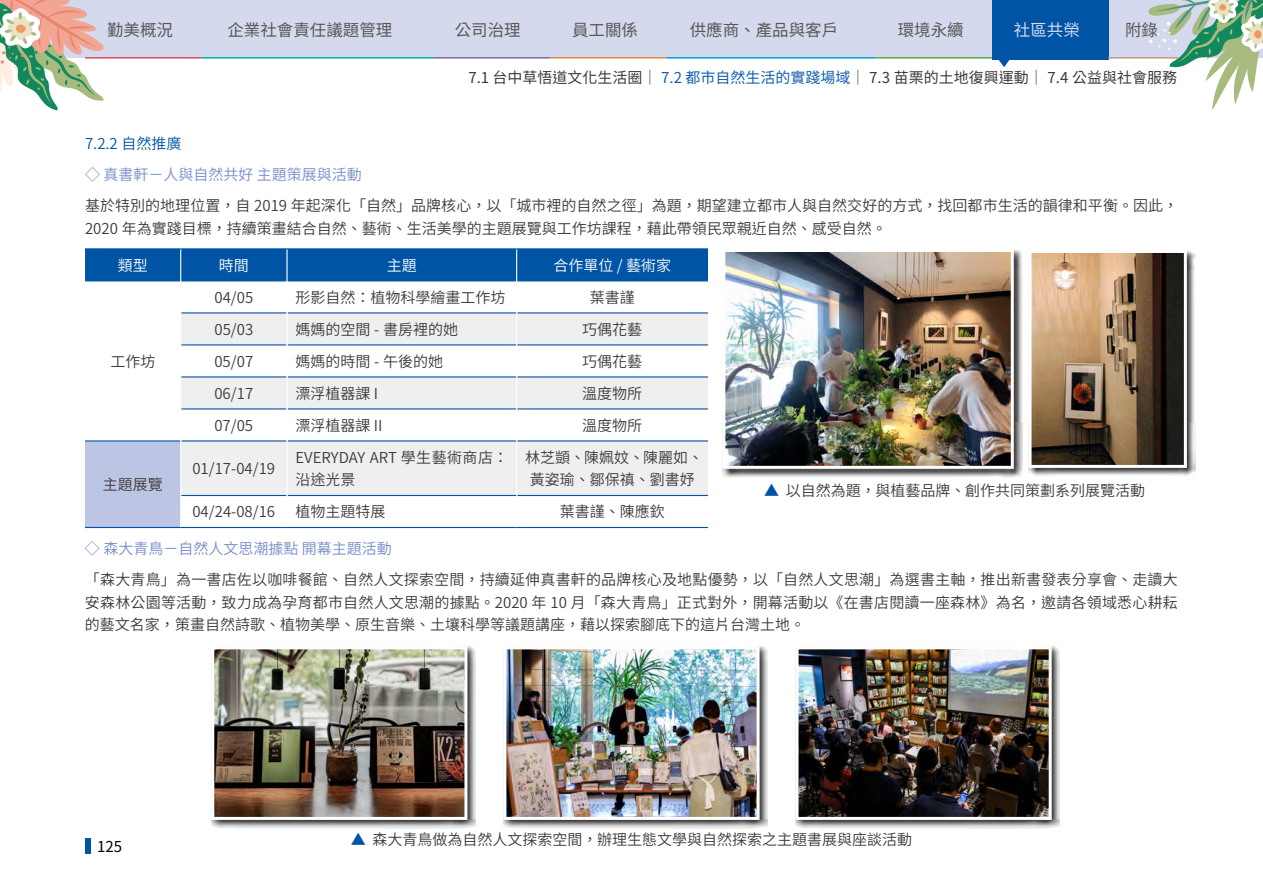
<style>
.page{position:relative;width:1263px;height:893px;background:#fff}
.page>*{position:absolute;margin:0;border:0;box-sizing:border-box;transform-origin:0 0}
.t1{font:16.5px "Noto Sans CJ Ktc";color:#595757}
.t2{font:16.5px "Noto Sans CJ Ktc";color:#d4d9ee}
.t3{font:600 15px/22.5px "Noto Sans CJ Ktc";color:#3e3a39}
.t4{font:15px "Noto Sans CJ Ktc";color:#3e3a39}
.t5{font:600 15px "Noto Sans CJ Ktc";color:#768ec8}
.t6{font:600 15px "Noto Sans CJ Ktc";color:#fff}
.t7{font:600 15px "Noto Sans CJ Ktc";color:#0054a6}
.t8{font:15px "Noto Sans CJ Ktc";color:#000}
.s1{color:#1460ad}
.s2{color:#0054a6}
</style>
<div class="page">
<div style="left:0;top:0;width:1263px;height:58px;background:#d4d9ee"></div>
<div style="left:992px;top:0;width:116px;height:60px;background:#0054a6"></div>
<hr style="left:666px;top:57px;width:210px;height:2px;background:#009dda">
<hr style="left:876px;top:57px;width:116px;height:2px;background:#58aa50">
<hr style="left:1108px;top:57px;width:70px;height:2px;background:#be9c75">
<hr style="left:201px;top:57px;width:233px;height:2px;background:#00b1a9">
<hr style="left:434px;top:57px;width:116px;height:2px;background:#8662a8">
<hr style="left:550px;top:57px;width:116px;height:2px;background:#e58b32">
<hr style="left:85px;top:57px;width:116px;height:2px;background:#e3495a">
<svg style="left:999px;top:60px;width:11px;height:7px"></svg>
<svg style="left:0;top:0;width:104px;height:110px"></svg>
<svg style="left:1147px;top:0;width:116px;height:110px"></svg>
<div style="left:85px;top:249px;width:623px;height:31px;background:#0054a6"></div>
<svg style="left:181px;top:313px;width:527px;height:182px;fill:#efefef"></svg>
<div style="left:85px;top:441px;width:96px;height:86px;background:#bdc5e4"></div>
<hr style="left:85px;top:248px;width:96px;height:1px;background:#0054a6">
<hr style="left:181px;top:248px;width:106px;height:1px;background:#0054a6">
<hr style="left:287px;top:248px;width:230px;height:1px;background:#0054a6">
<hr style="left:517px;top:248px;width:191px;height:1px;background:#0054a6">
<hr style="left:85px;top:280px;width:95px;height:1px;background:#0054a6">
<hr style="left:181px;top:280px;width:105px;height:1px;background:#0054a6">
<hr style="left:288px;top:280px;width:228px;height:1px;background:#0054a6">
<hr style="left:517px;top:280px;width:191px;height:1px;background:#0054a6">
<hr style="left:181px;top:312px;width:105px;height:1px;background:#0054a6">
<hr style="left:288px;top:312px;width:228px;height:1px;background:#0054a6">
<hr style="left:517px;top:312px;width:191px;height:1px;background:#0054a6">
<hr style="left:181px;top:344px;width:105px;height:1px;background:#0054a6">
<hr style="left:288px;top:344px;width:228px;height:1px;background:#0054a6">
<hr style="left:517px;top:344px;width:191px;height:1px;background:#0054a6">
<hr style="left:181px;top:376px;width:105px;height:1px;background:#0054a6">
<hr style="left:288px;top:376px;width:228px;height:1px;background:#0054a6">
<hr style="left:517px;top:376px;width:191px;height:1px;background:#0054a6">
<hr style="left:181px;top:408px;width:105px;height:1px;background:#0054a6">
<hr style="left:288px;top:408px;width:228px;height:1px;background:#0054a6">
<hr style="left:517px;top:408px;width:191px;height:1px;background:#0054a6">
<hr style="left:85px;top:440px;width:95px;height:1px;background:#0054a6">
<hr style="left:181px;top:440px;width:105px;height:1px;background:#0054a6">
<hr style="left:288px;top:440px;width:228px;height:1px;background:#0054a6">
<hr style="left:517px;top:440px;width:191px;height:1px;background:#0054a6">
<hr style="left:181px;top:495px;width:105px;height:1px;background:#0054a6">
<hr style="left:288px;top:495px;width:228px;height:1px;background:#0054a6">
<hr style="left:517px;top:495px;width:191px;height:1px;background:#0054a6">
<hr style="left:85px;top:527px;width:96px;height:1px;background:#0054a6">
<hr style="left:181px;top:527px;width:106px;height:1px;background:#0054a6">
<hr style="left:287px;top:527px;width:230px;height:1px;background:#0054a6">
<hr style="left:517px;top:527px;width:191px;height:1px;background:#0054a6">
<hr style="left:180px;top:249px;width:1px;height:32px;background:#fff">
<hr style="left:286px;top:249px;width:2px;height:32px;background:#fff">
<hr style="left:516px;top:249px;width:1px;height:32px;background:#fff">
<hr style="left:286px;top:313px;width:2px;height:32px;background:#fff">
<hr style="left:516px;top:313px;width:1px;height:32px;background:#fff">
<hr style="left:286px;top:345px;width:2px;height:32px;background:#fff">
<hr style="left:516px;top:345px;width:1px;height:32px;background:#fff">
<hr style="left:286px;top:377px;width:2px;height:32px;background:#fff">
<hr style="left:516px;top:377px;width:1px;height:32px;background:#fff">
<hr style="left:286px;top:409px;width:2px;height:32px;background:#fff">
<hr style="left:516px;top:409px;width:1px;height:32px;background:#fff">
<hr style="left:180px;top:441px;width:1px;height:54px;background:#fff">
<hr style="left:286px;top:441px;width:2px;height:54px;background:#fff">
<hr style="left:516px;top:441px;width:1px;height:54px;background:#fff">
<hr style="left:180px;top:495px;width:1px;height:32px;background:#fff">
<div style="left:722px;top:249px;width:300px;height:229px;background:#000;opacity:.75"></div>
<img style="left:722px;top:249px;width:293px;height:221px">
<div style="left:1028px;top:250px;width:167px;height:227px;background:#000;opacity:.75"></div>
<svg style="left:1028px;top:250px;width:160px;height:219px;background:#88715b"></svg>
<div style="left:503px;top:646px;width:265px;height:182px;background:#000;opacity:.75"></div>
<img style="left:503px;top:646px;width:258px;height:175px">
<div style="left:795px;top:646px;width:265px;height:182px;background:#000;opacity:.75"></div>
<img style="left:795px;top:646px;width:258px;height:175px">
<div style="left:211px;top:646px;width:265px;height:182px;background:#000;opacity:.75"></div>
<img style="left:211px;top:646px;width:258px;height:175px">
<div style="left:85px;top:839px;width:6px;height:15px;background:#0054a6"></div>
<p class="t1" style="left:107px;top:21px;width:67px">勤美概況</p>
<p class="t1" style="left:455px;top:21px;width:67px">公司治理</p>
<p class="t1" style="left:572px;top:21px;width:67px">員工關係</p>
<p class="t1" style="left:690px;top:21px;width:150px">供應商、產品與客戶</p>
<p class="t1" style="left:898px;top:21px;width:67px">環境永續</p>
<p class="t2" style="left:1014px;top:21px;width:67px">社區共榮</p>
<p class="t4" style="left:468px;top:69px;width:710px">7.1 台中草悟道文化生活圈│ <span class="s1">7.2 都市自然生活的實踐場域</span>│ 7.3 苗栗的土地復興運動│ 7.4 公益與社會服務</p>
<p class="t1" style="left:227px;top:21px;width:166px">企業社會責任議題管理</p>
<p class="t1" style="left:1125px;top:21px;width:34px">附錄</p>
<p class="t7" style="left:85px;top:135px;width:98px">7.2.2 自然推廣</p>
<p class="t5" style="left:85px;top:166px;width:278px">◇ 真書軒－人與自然共好主題策展與活動</p>
<p class="t3" style="left:85px;top:195px;width:1094px">基於特別的地理位置，自 2019 年起深化「自然」品牌核心，以「城市裡的自然之徑」為題，期望建立都市人與自然交好的方式，找回都市生活的韻律和平衡。因此，<br>2020 年為實踐目標，持續策畫結合自然、藝術、生活美學的主題展覽與工作坊課程，藉此帶領民眾親近自然、感受自然。</p>
<p class="t6" style="left:118px;top:257px;width:31px">類型</p>
<p class="t6" style="left:219px;top:257px;width:31px">時間</p>
<p class="t6" style="left:387px;top:257px;width:31px">主題</p>
<p class="t6" style="left:553px;top:257px;width:119px">合作單位 / 藝術家</p>
<p class="t3" style="left:110px;top:350px;width:46px">工作坊</p>
<p class="t3" style="left:103px;top:473px;width:61px">主題展覽</p>
<p class="t3" style="left:214px;top:286px;width:40px">04/05</p>
<p class="t3" style="left:295px;top:286px;width:211px">形影自然：植物科學繪畫工作坊</p>
<p class="t3" style="left:590px;top:286px;width:46px">葉書謹</p>
<p class="t3" style="left:214px;top:318px;width:40px">05/03</p>
<p class="t3" style="left:295px;top:318px;width:164px">媽媽的空間 - 書房裡的她</p>
<p class="t3" style="left:582px;top:318px;width:61px">巧偶花藝</p>
<p class="t3" style="left:214px;top:350px;width:40px">05/07</p>
<p class="t3" style="left:295px;top:350px;width:149px">媽媽的時間 - 午後的她</p>
<p class="t3" style="left:582px;top:350px;width:61px">巧偶花藝</p>
<p class="t3" style="left:214px;top:382px;width:40px">06/17</p>
<p class="t3" style="left:295px;top:382px;width:84px">漂浮植器課 I</p>
<p class="t3" style="left:582px;top:382px;width:61px">溫度物所</p>
<p class="t3" style="left:214px;top:414px;width:40px">07/05</p>
<p class="t3" style="left:295px;top:414px;width:88px">漂浮植器課 II</p>
<p class="t3" style="left:582px;top:414px;width:61px">溫度物所</p>
<p class="t3" style="left:192px;top:457px;width:84px">01/17-04/19</p>
<p class="t3" style="left:295px;top:446px;width:214px">EVERYDAY ART 學生藝術商店：沿途光景</p>
<p class="t3" style="left:525px;top:446px;width:180px;text-align:center">林芝顗、陳姵妏、陳麗如、黃姿瑜、鄒保禛、劉書妤</p>
<p class="t3" style="left:764px;top:479px;width:383px"><span class="s2">▲</span> 以自然為題，與植藝品牌、創作共同策劃系列展覽活動</p>
<p class="t3" style="left:192px;top:501px;width:84px">04/24-08/16</p>
<p class="t3" style="left:295px;top:501px;width:92px">植物主題特展</p>
<p class="t3" style="left:560px;top:501px;width:106px">葉書謹、陳應欽</p>
<p class="t5" style="left:85px;top:540px;width:308px">◇ 森大青鳥－自然人文思潮據點開幕主題活動</p>
<p class="t3" style="left:85px;top:569px;width:1094px;text-align:justify">「森大青鳥」為一書店佐以咖啡餐館、自然人文探索空間，持續延伸真書軒的品牌核心及地點優勢，以「自然人文思潮」為選書主軸，推出新書發表分享會、走讀大安森林公園等活動，致力成為孕育都市自然人文思潮的據點。2020 年 10 月「森大青鳥」正式對外，開幕活動以《在書店閱讀一座森林》為名，邀請各領域悉心耕耘的藝文名家，策畫自然詩歌、植物美學、原生音樂、土壤科學等議題講座，藉以探索腳底下的這片台灣土地。</p>
<p class="t8" style="left:97px;top:838px;width:26px">125</p>
<p class="t3" style="left:351px;top:828px;width:563px"><span class="s2">▲</span> 森大青鳥做為自然人文探索空間，辦理生態文學與自然探索之主題書展與座談活動</p>
</div>
